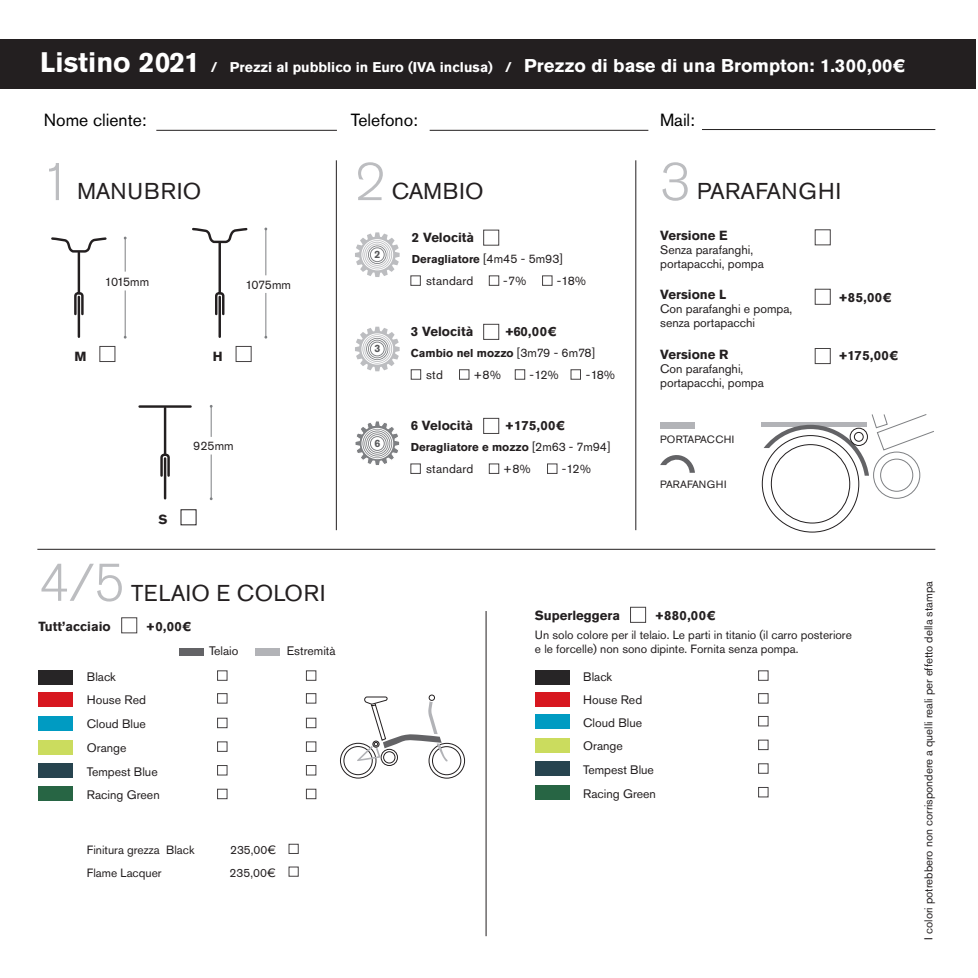
<style>
.page{position:relative;width:978px;height:978px;background:#fff}
.page>*{position:absolute;margin:0;border:0;box-sizing:border-box;transform-origin:0 0}
.t1{font:300 52.5px "Akzidenz Grotesk Pro";color:#bcbdc0}
.t2{font:22.75px "Akzidenz Grotesk Pro";letter-spacing:.02em;color:#231f20}
.t3{font:22.75px "Akzidenz Grotesk Pro";letter-spacing:.04em;color:#231f20}
.t4{font:17.5px "Akzidenz Grotesk Pro";color:#000}
.t5{font:700 14px "Akzidenz Grotesk Pro";color:#fff}
.t6{font:700 13.12px "Akzidenz Grotesk Pro";color:#231f20}
.t7{font:12.25px/14px "Akzidenz Grotesk Pro";color:#231f20}
.t8{font:12.25px "Akzidenz Grotesk Pro";letter-spacing:.02em;color:#231f20}
.t9{font:11.9px/14px "Akzidenz Grotesk Pro";color:#231f20}
.t10{font:700 11.38px "Akzidenz Grotesk Pro";color:#231f20}
.t11{font:11.38px "Akzidenz Grotesk Pro";color:#231f20}
.t12{font:10.5px "Akzidenz Grotesk Pro";letter-spacing:.01em;color:#231f20}
.t13{font:700 10.5px "Akzidenz Grotesk Pro";color:#57585a}
.s1{font-size:28px}
.s2{font-size:18.38px}
.s3{font-weight:400;font-size:12.25px}
</style>
<div class="page">
<div style="left:0;top:39px;width:974px;height:50px;background:#231f20"></div>
<hr style="left:156px;top:130px;width:181px;height:1px;background:#231f20">
<hr style="left:429px;top:130px;width:219px;height:1px;background:#231f20">
<hr style="left:701px;top:129px;width:234px;height:1px;background:#231f20">
<div style="left:99px;top:346px;width:16px;height:16px;border:1px solid #231f20"></div>
<div style="left:235px;top:346px;width:16px;height:16px;border:1px solid #231f20"></div>
<div style="left:180px;top:509px;width:16px;height:16px;border:1px solid #231f20"></div>
<hr style="left:78px;top:297px;width:2px;height:40px;background:#231f20">
<hr style="left:218px;top:297px;width:3px;height:40px;background:#231f20">
<svg style="left:51px;top:237px;width:55px;height:79px"></svg>
<svg style="left:192px;top:227px;width:55px;height:89px"></svg>
<hr style="left:265px;top:293px;width:1px;height:44px;background:#7e8083">
<hr style="left:125px;top:290px;width:1px;height:47px;background:#7e8083">
<hr style="left:211px;top:454px;width:1px;height:44px;background:#7e8083">
<hr style="left:265px;top:229px;width:1px;height:46px;background:#7e8083">
<hr style="left:125px;top:238px;width:1px;height:33px;background:#7e8083">
<hr style="left:211px;top:406px;width:1px;height:31px;background:#7e8083">
<hr style="left:164px;top:458px;width:2px;height:40px;background:#231f20">
<svg style="left:159px;top:407px;width:12px;height:71px"></svg>
<hr style="left:139px;top:405px;width:51px;height:2px;background:#231f20">
<hr style="left:336px;top:160px;width:1px;height:370px;background:#231f20">
<hr style="left:635px;top:160px;width:1px;height:370px;background:#231f20">
<hr style="left:37px;top:549px;width:898px;height:1px;background:#231f20">
<div style="left:814px;top:348px;width:16px;height:16px;border:1px solid #231f20"></div>
<div style="left:483px;top:324px;width:16px;height:16px;border:1px solid #231f20"></div>
<div style="left:483px;top:418px;width:16px;height:16px;border:1px solid #231f20"></div>
<svg style="left:660px;top:455px;width:34px;height:17px"></svg>
<svg style="left:761px;top:414px;width:173px;height:118px"></svg>
<div style="left:659px;top:422px;width:35px;height:6px;background:#b2b3b7"></div>
<div style="left:630px;top:606px;width:16px;height:16px;border:1px solid #231f20"></div>
<div style="left:217px;top:717px;width:10px;height:10px;border:1px solid #231f20"></div>
<div style="left:217px;top:693px;width:10px;height:10px;border:1px solid #231f20"></div>
<div style="left:217px;top:788px;width:10px;height:10px;border:1px solid #231f20"></div>
<div style="left:217px;top:765px;width:10px;height:10px;border:1px solid #231f20"></div>
<div style="left:306px;top:741px;width:10px;height:10px;border:1px solid #231f20"></div>
<div style="left:306px;top:717px;width:10px;height:10px;border:1px solid #231f20"></div>
<div style="left:306px;top:693px;width:10px;height:10px;border:1px solid #231f20"></div>
<div style="left:306px;top:788px;width:10px;height:10px;border:1px solid #231f20"></div>
<div style="left:306px;top:765px;width:10px;height:10px;border:1px solid #231f20"></div>
<hr style="left:485px;top:611px;width:1px;height:324px;background:#231f20">
<div style="left:179px;top:647px;width:24px;height:8px;background:#636366"></div>
<div style="left:255px;top:647px;width:25px;height:8px;background:#b2b3b7"></div>
<div style="left:39px;top:669px;width:34px;height:15px;background:#272526"></div>
<div style="left:39px;top:786px;width:34px;height:15px;background:#276544"></div>
<div style="left:39px;top:692px;width:34px;height:15px;background:#d7171f"></div>
<div style="left:39px;top:763px;width:34px;height:14px;background:#27444f"></div>
<div style="left:39px;top:716px;width:34px;height:15px;background:#009bc2"></div>
<div style="left:39px;top:739px;width:34px;height:15px;background:#cbdc5e"></div>
<svg style="left:340px;top:696px;width:125px;height:82px"></svg>
<div style="left:428px;top:694px;width:7px;height:6px;border:1px solid #231f20;border-radius:50%"></div>
<svg style="left:355px;top:326px;width:44px;height:45px"></svg>
<svg style="left:355px;top:421px;width:44px;height:44px"></svg>
<svg style="left:355px;top:232px;width:44px;height:45px"></svg>
<div style="left:758px;top:739px;width:10px;height:10px;border:1px solid #231f20"></div>
<div style="left:758px;top:716px;width:10px;height:10px;border:1px solid #231f20"></div>
<div style="left:758px;top:693px;width:10px;height:10px;border:1px solid #231f20"></div>
<div style="left:758px;top:787px;width:10px;height:10px;border:1px solid #231f20"></div>
<div style="left:534px;top:669px;width:35px;height:15px;background:#272526"></div>
<div style="left:534px;top:784px;width:35px;height:15px;background:#276544"></div>
<div style="left:534px;top:692px;width:35px;height:15px;background:#d7171f"></div>
<div style="left:534px;top:761px;width:35px;height:15px;background:#27444f"></div>
<div style="left:534px;top:714px;width:35px;height:15px;background:#009bc2"></div>
<div style="left:534px;top:737px;width:35px;height:15px;background:#cbdc5e"></div>
<p class="t5" style="left:40px;top:58px;width:866px"><span class="s1">Listino 2021</span> / Prezzi al pubblico in Euro (IVA inclusa) / <span class="s2">Prezzo di base di una Brompton: 1.300,00€</span></p>
<p class="t4" style="left:44px;top:109px;width:104px">Nome cliente:</p>
<p class="t4" style="left:351px;top:109px;width:69px">Telefono:</p>
<p class="t4" style="left:660px;top:109px;width:36px">Mail:</p>
<p class="t1" style="left:41px;top:148px;width:32px">1</p>
<p class="t1" style="left:355px;top:148px;width:32px">2</p>
<p class="t1" style="left:660px;top:148px;width:32px">3</p>
<p class="t3" style="left:77px;top:176px;width:125px">MANUBRIO</p>
<p class="t2" style="left:391px;top:176px;width:93px">CAMBIO</p>
<p class="t2" style="left:697px;top:176px;width:145px">PARAFANGHI</p>
<p class="t7" style="left:105px;top:275px;width:46px">1015mm</p>
<p class="t7" style="left:245px;top:277px;width:47px">1075mm</p>
<p class="t6" style="left:74px;top:347px;width:14px">M</p>
<p class="t6" style="left:213px;top:347px;width:11px">H</p>
<p class="t7" style="left:193px;top:439px;width:42px">925mm</p>
<p class="t6" style="left:158px;top:511px;width:11px">S</p>
<p class="t1" style="left:39px;top:548px;width:88px">4/5</p>
<p class="t6" style="left:39px;top:617px;width:74px">Tutt’acciaio</p>
<p class="t7" style="left:87px;top:669px;width:30px">Black</p>
<p class="t2" style="left:131px;top:578px;width:195px">TELAIO E COLORI</p>
<p class="t6" style="left:146px;top:617px;width:47px">+0,00€</p>
<p class="t7" style="left:209px;top:644px;width:31px">Telaio</p>
<p class="t7" style="left:287px;top:644px;width:50px">Estremità</p>
<p class="t7" style="left:87px;top:692px;width:60px">House Red</p>
<p class="t7" style="left:87px;top:712px;width:60px;line-height:23.6px">Cloud Blue<br>Orange</p>
<p class="t7" style="left:87px;top:764px;width:72px">Tempest Blue</p>
<p class="t7" style="left:87px;top:788px;width:74px">Racing Green</p>
<p class="t9" style="left:87px;top:842px;width:109px">Finitura grezza Black</p>
<p class="t9" style="left:230px;top:842px;width:47px">235,00€</p>
<p class="t9" style="left:87px;top:865px;width:76px">Flame Lacquer</p>
<p class="t9" style="left:229px;top:865px;width:47px">235,00€</p>
<p class="t13" style="left:374px;top:247px;width:7px">2</p>
<p class="t13" style="left:374px;top:341px;width:7px">3</p>
<p class="t13" style="left:374px;top:436px;width:7px">6</p>
<p class="t6" style="left:412px;top:229px;width:64px">2 Velocità</p>
<p class="t10" style="left:412px;top:252px;width:153px">Deragliatore <span class="s3">[4m45 - 5m93]</span></p>
<p class="t8" style="left:426px;top:272px;width:49px">standard</p>
<p class="t7" style="left:503px;top:273px;width:25px">-7%</p>
<p class="t7" style="left:556px;top:273px;width:31px">-18%</p>
<p class="t6" style="left:411px;top:323px;width:64px">3 Velocità</p>
<p class="t10" style="left:411px;top:346px;width:186px">Cambio nel mozzo <span class="s3">[3m79 - 6m78]</span></p>
<p class="t6" style="left:504px;top:323px;width:54px">+60,00€</p>
<p class="t7" style="left:426px;top:367px;width:18px">std</p>
<p class="t7" style="left:473px;top:367px;width:29px">+8%</p>
<p class="t7" style="left:529px;top:367px;width:31px">-12%</p>
<p class="t7" style="left:586px;top:367px;width:31px">-18%</p>
<p class="t6" style="left:410px;top:417px;width:64px">6 Velocità</p>
<p class="t10" style="left:410px;top:440px;width:201px">Deragliatore e mozzo <span class="s3">[2m63 - 7m94]</span></p>
<p class="t6" style="left:504px;top:417px;width:62px">+175,00€</p>
<p class="t8" style="left:426px;top:460px;width:49px">standard</p>
<p class="t7" style="left:503px;top:461px;width:29px">+8%</p>
<p class="t7" style="left:561px;top:461px;width:31px">-12%</p>
<p class="t6" style="left:660px;top:227px;width:69px">Versione E</p>
<p class="t7" style="left:660px;top:242px;width:105px">Senza parafanghi, portapacchi, pompa</p>
<p class="t6" style="left:660px;top:286px;width:68px">Versione L</p>
<p class="t7" style="left:660px;top:302px;width:134px">Con parafanghi e pompa, senza portapacchi</p>
<p class="t6" style="left:660px;top:345px;width:70px">Versione R</p>
<p class="t7" style="left:660px;top:361px;width:105px">Con parafanghi, portapacchi, pompa</p>
<p class="t12" style="left:660px;top:432px;width:75px">PORTAPACCHI</p>
<p class="t12" style="left:660px;top:478px;width:68px">PARAFANGHI</p>
<p class="t6" style="left:838px;top:288px;width:55px">+85,00€</p>
<p class="t6" style="left:838px;top:347px;width:61px">+175,00€</p>
<p class="t6" style="left:535px;top:607px;width:87px">Superleggera</p>
<p class="t6" style="left:654px;top:607px;width:63px">+880,00€</p>
<p class="t9" style="left:535px;top:628px;width:318px">Un solo colore per il telaio. Le parti in titanio (il carro posteriore e le forcelle) non sono dipinte. Fornita senza pompa.</p>
<p class="t7" style="left:583px;top:669px;width:30px">Black</p>
<p class="t7" style="left:583px;top:692px;width:60px">House Red</p>
<p class="t7" style="left:583px;top:710px;width:60px;line-height:23.6px">Cloud Blue<br>Orange</p>
<p class="t7" style="left:583px;top:762px;width:72px">Tempest Blue</p>
<p class="t7" style="left:583px;top:786px;width:74px">Racing Green</p>
<p class="t11" style="left:921px;top:939px;width:360px;rotate:-90deg">I colori potrebbero non corrispondere a quelli reali per effetto della stampa</p>
</div>
